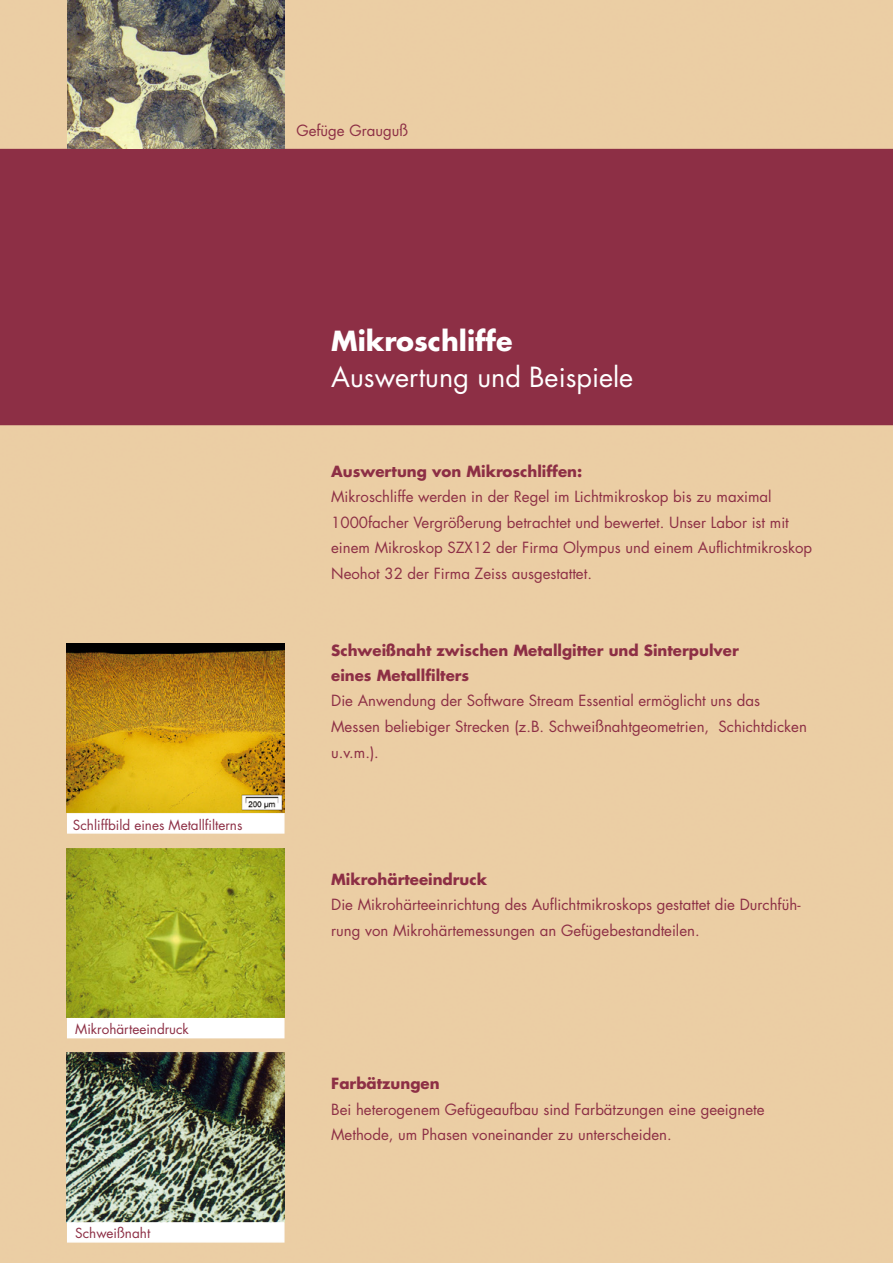
<style>
.page{position:relative;width:893px;height:1263px;background:#ebcea4}
.page>*{position:absolute;margin:0;border:0;box-sizing:border-box;transform-origin:0 0}
.t1{font:27px "Futura Std";color:#fff}
.t2{font:700 27px "Futura Std";color:#fff}
.t3{font:15px/25.7px "Futura Std";color:#8d2f45}
.t4{font:700 15px/25.7px "Futura Std";color:#8d2f45}
.t5{font:13.5px "Futura Std";color:#8d2f45}
</style>
<div class="page">
<div style="left:0;top:149px;width:893px;height:276px;background:#8d2f45"></div>
<img style="left:67px;top:0;width:217px;height:149px">
<img style="left:67px;top:644px;width:217px;height:169px">
<div style="left:67px;top:813px;width:218px;height:21px;background:#fff;border:2px solid #fff"></div>
<img style="left:67px;top:848px;width:218px;height:170px">
<div style="left:67px;top:1018px;width:218px;height:20px;background:#fff"></div>
<img style="left:67px;top:1053px;width:218px;height:169px">
<div style="left:67px;top:1222px;width:218px;height:20px;background:#fff;border:2px solid #fff"></div>
<p class="t3" style="left:296px;top:117px;width:113px">Gefüge Grauguß</p>
<p class="t5" style="left:73px;top:816px;width:171px">Schliffbild eines Metallfilterns</p>
<p class="t5" style="left:75px;top:1020px;width:115px">Mikrohärteeindruck</p>
<p class="t5" style="left:75px;top:1224px;width:76px">Schweißnaht</p>
<h1 class="t2" style="left:331px;top:323px;width:183px">Mikroschliffe</h1>
<h1 class="t1" style="left:331px;top:360px;width:304px">Auswertung und Beispiele</h1>
<p class="t4" style="left:331px;top:458px;width:253px">Auswertung von Mikroschliffen:</p>
<p class="t3" style="left:331px;top:484px;width:482px">Mikroschliffe werden in der Regel im Lichtmikroskop bis zu maximal 1000facher Vergrößerung betrachtet und bewertet. Unser Labor ist mit einem Mikroskop SZX12 der Firma Olympus und einem Auflichtmikroskop Neohot 32 der Firma Zeiss ausgestattet.</p>
<p class="t4" style="left:331px;top:637px;width:409px">Schweißnaht zwischen Metallgitter und Sinterpulver eines Metallfilters</p>
<p class="t3" style="left:331px;top:688px;width:477px">Die Anwendung der Software Stream Essential ermöglicht uns das<br>Messen beliebiger Strecken (z.B. Schweißnahtgeometrien, Schichtdicken u.v.m.).</p>
<p class="t4" style="left:331px;top:866px;width:157px">Mikrohärteeindruck</p>
<p class="t3" style="left:331px;top:892px;width:471px">Die Mikrohärteeinrichtung des Auflichtmikroskops gestattet die Durchfüh&shy;rung von Mikrohärtemessungen an Gefügebestandteilen.</p>
<p class="t4" style="left:331px;top:1070px;width:110px">Farbätzungen</p>
<p class="t3" style="left:331px;top:1096px;width:435px">Bei heterogenem Gefügeaufbau sind Farbätzungen eine geeignete<br>Methode, um Phasen voneinander zu unterscheiden.</p>
</div>
